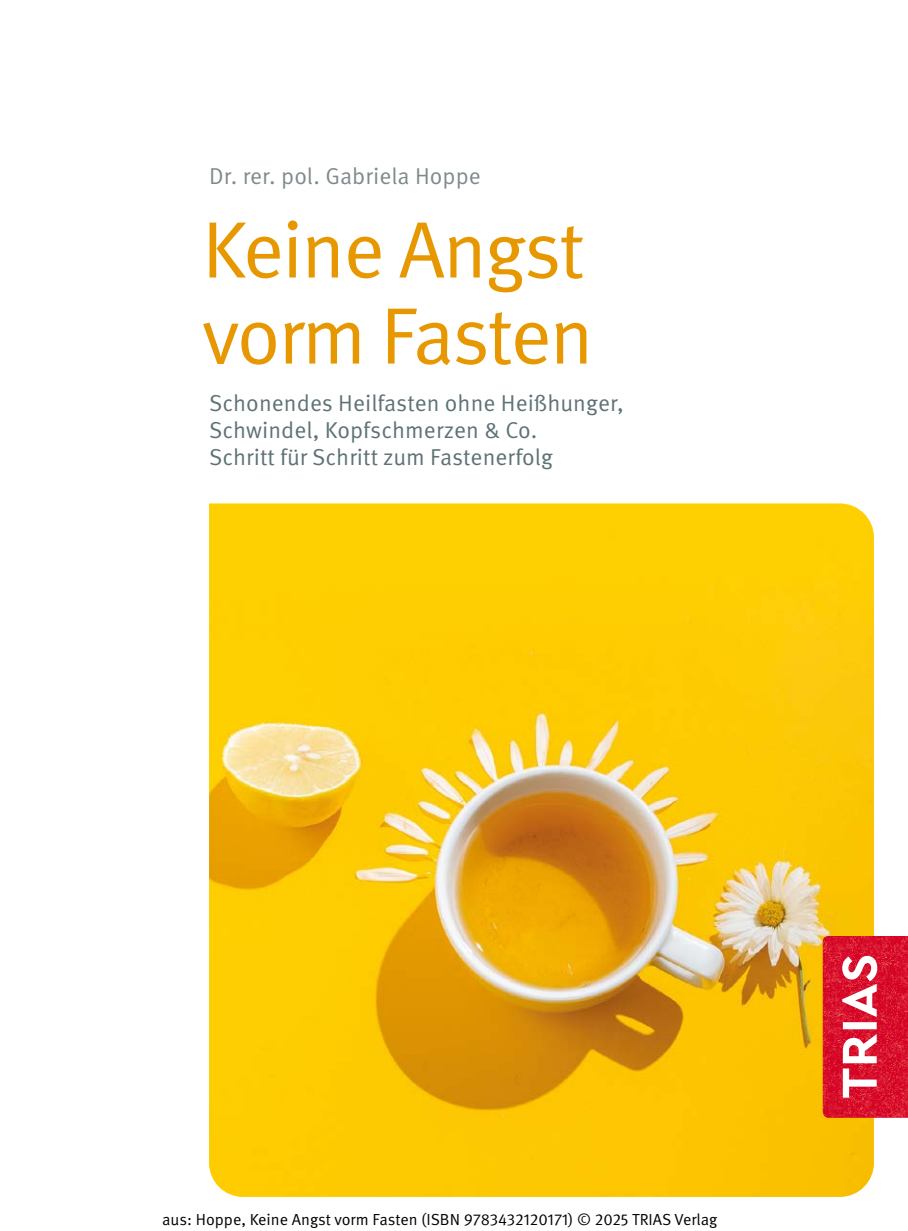
<style>
.page{position:relative;width:908px;height:1231px;background:#fff}
.page>*{position:absolute;margin:0;border:0;box-sizing:border-box;transform-origin:0 0}
.t1{font:80px/86px "Meta Pro Norm";letter-spacing:-.035em;color:#e79800}
.t2{font:23px/27px "Meta Pro Norm";letter-spacing:.005em;color:#5e7276}
.t3{font:23px "Meta Pro Norm";letter-spacing:.005em;color:#808a8d}
.t4{font:16px "Meta Pro Norm";color:#000}
</style>
<div class="page">
<img style="left:209px;top:503px;width:664px;height:693px">
<svg style="left:822px;top:935px;width:85px;height:182px;background:#de364b"></svg>
<p class="t3" style="left:209px;top:159px;width:273px">Dr. rer. pol. Gabriela Hoppe</p>
<h1 class="t1" style="left:202px;top:202px;width:393px">Keine Angst vorm Fasten</h1>
<p class="t2" style="left:209px;top:388px;width:416px">Schonendes Heilfasten ohne Heißhunger,<br>Schwindel, Kopfschmerzen &amp; Co.<br>Schritt für Schritt zum Fastenerfolg</p>
<p class="t4" style="left:162px;top:1207px;width:556px">aus: Hoppe, Keine Angst vorm Fasten (ISBN 9783432120171) © 2025 TRIAS Verlag</p>
</div>
